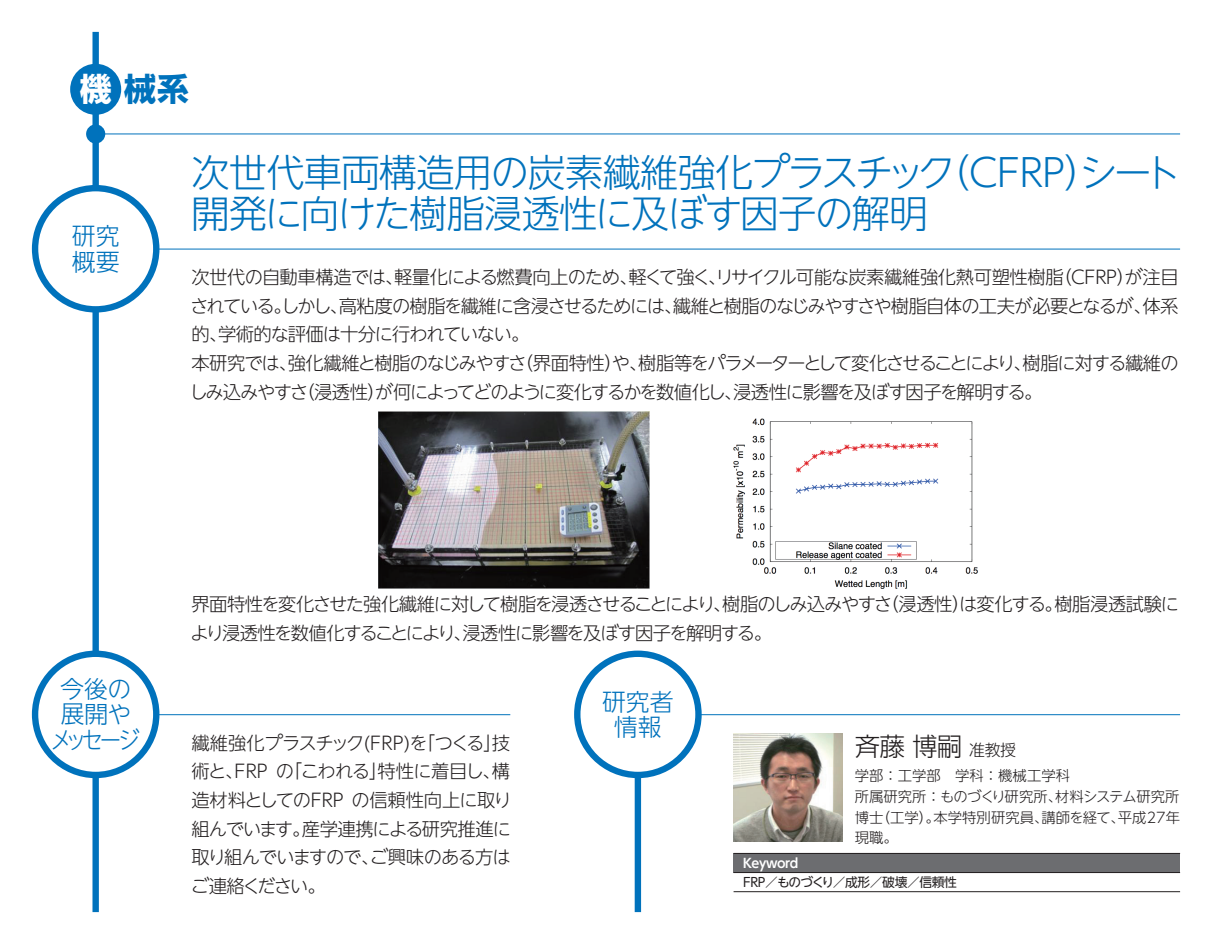
<style>
.page{position:relative;width:1212px;height:944px;background:#fff}
.page>*{position:absolute;margin:0;border:0;box-sizing:border-box;transform-origin:0 0}
.t1{font:300 38.25px/41.4px "UD Shin Go NT Pr 6 N";letter-spacing:-.03em;color:#0072bc}
.t2{font:700 31.95px "UD Shin Go NT Pr 6 N";color:#0072bc}
.t3{font:300 25.43px "UD Shin Go NT Pr 6 N";color:#231f20}
.t4{font:300 23.85px/25.4px "UD Shin Go NT Pr 6 N";letter-spacing:-.09em;color:#0072bc;text-align:center}
.t5{font:300 23.85px/25.4px "UD Shin Go NT Pr 6 N";color:#0072bc}
.t6{font:300 18.22px/28.8px "UD Shin Go NT Pr 6 N";letter-spacing:-.065em;color:#231f20}
.t7{font:300 18.22px "UD Shin Go NT Pr 6 N";letter-spacing:-.085em;color:#231f20}
.t8{font:300 18.22px "UD Shin Go NT Pr 6 N";letter-spacing:-.025em;color:#231f20}
.t9{font:300 18.22px/28.8px "UD Shin Go NT Pr 6 N";letter-spacing:-.03em;color:#231f20}
.t10{font:300 18.22px "UD Shin Go NT Pr 6 N";letter-spacing:-.04em;color:#231f20}
.t11{font:300 18.22px/28.8px "UD Shin Go NT Pr 6 N";letter-spacing:-.095em;color:#231f20}
.t12{font:300 18.22px "UD Shin Go NT Pr 6 N";letter-spacing:-.045em;color:#231f20}
.t13{font:300 15.97px "UD Shin Go NT Pr 6 N";color:#231f20}
.t14{font:300 14.4px/20.7px "UD Shin Go NT Pr 6 N";color:#231f20}
.t15{font:12.83px "UD Shin Go NT Pr 6 N";letter-spacing:-.03em;color:#231f20}
.t16{font:700 12.83px "UD Shin Go NT Pr 6 N De";letter-spacing:-.03em;color:#fff}
.s1{color:#fff}
</style>
<div class="page">
<hr style="left:96px;top:134px;width:1084px;height:1px;background:#0072bc">
<div style="left:92px;top:32px;width:7px;height:880px;background:#0072bc"></div>
<div style="left:70px;top:64px;width:51px;height:51px;background:#0072bc;border-radius:50%"></div>
<div style="left:86px;top:124px;width:19px;height:20px;background:#0072bc;border-radius:50%"></div>
<hr style="left:96px;top:249px;width:1084px;height:1px;background:#0072bc">
<hr style="left:96px;top:714px;width:414px;height:1px;background:#0072bc">
<hr style="left:638px;top:714px;width:542px;height:1px;background:#0072bc">
<div style="left:635px;top:676px;width:6px;height:236px;background:#0072bc"></div>
<div style="left:35px;top:188px;width:121px;height:121px;background:#fff;border-radius:50%"></div>
<div style="left:32px;top:185px;width:127px;height:128px;border:6px solid #0072bc;border-radius:50%"></div>
<div style="left:35px;top:654px;width:121px;height:121px;background:#fff;border-radius:50%"></div>
<div style="left:32px;top:651px;width:127px;height:127px;border:6px solid #0072bc;border-radius:50%"></div>
<div style="left:577px;top:654px;width:121px;height:121px;background:#fff;border-radius:50%"></div>
<div style="left:574px;top:651px;width:128px;height:127px;border:6px solid #0072bc;border-radius:50%"></div>
<img style="left:733px;top:733px;width:109px;height:109px">
<img style="left:733px;top:418px;width:245px;height:171px">
<img style="left:378px;top:411px;width:271px;height:177px">
<div style="left:733px;top:853px;width:447px;height:20px;background:#6c6d70"></div>
<hr style="left:733px;top:853px;width:447px;height:1px;background:#231f20">
<hr style="left:733px;top:872px;width:447px;height:1px;background:#231f20">
<hr style="left:733px;top:891px;width:447px;height:1px;background:#231f20">
<h2 class="t2" style="left:80px;top:63px;width:111px"><span class="s1">機</span>械系</h2>
<h3 class="t5" style="left:72px;top:222px;width:49px">研究概要</h3>
<h1 class="t1" style="left:191px;top:150px;width:766px">次世代車両構造用の炭素繊維強化プラスチック開発に向けた樹脂浸透性に及ぼす因子の解明</h1>
<h1 class="t1" style="left:932px;top:150px;width:251px">（CFRP シート</h1>
<h1 class="t1" style="left:1064px;top:150px;width:40px">）</h1>
<p class="t6" style="left:1053px;top:262px;width:127px">（CFRP が注目</p>
<p class="t6" style="left:1117px;top:262px;width:20px">）</p>
<p class="t8" style="left:628px;top:262px;width:437px">軽くて強くリサイクル可能な炭素繊維強化熱可塑性樹脂</p>
<p class="t10" style="left:191px;top:262px;width:448px">次世代の自動車構造では軽量化による燃費向上のため、</p>
<p class="t6" style="left:385px;top:262px;width:20px">、</p>
<p class="t6" style="left:708px;top:262px;width:20px">、</p>
<p class="t6" style="left:190px;top:291px;width:963px">されているしかし高粘度の樹脂を繊維に含浸させるためには繊維と樹脂のなじみやすさや樹脂自体の工夫が必要となるが、</p>
<p class="t6" style="left:1142px;top:291px;width:38px">体系</p>
<p class="t6" style="left:218px;top:291px;width:313px;text-indent:55px">。<br>学術的な評価は十分に行われていない。</p>
<p class="t6" style="left:330px;top:291px;width:20px">、</p>
<p class="t6" style="left:664px;top:291px;width:20px">、</p>
<p class="t6" style="left:191px;top:319px;width:38px">的、</p>
<p class="t7" style="left:515px;top:348px;width:665px">（界面特性や） 樹脂等をパラメーターとして変化させることにより樹脂に対する繊維の</p>
<p class="t6" style="left:191px;top:348px;width:337px">本研究では強化繊維と樹脂のなじみやすさ</p>
<p class="t6" style="left:296px;top:348px;width:748px;text-indent:-18px">、<br>（浸透性が何によってどのように変化するかを数値化し浸透性に影響を及ぼす因子を解明する。</p>
<p class="t6" style="left:629px;top:348px;width:20px">、</p>
<p class="t6" style="left:1013px;top:348px;width:20px">、</p>
<p class="t6" style="left:367px;top:377px;width:20px">）</p>
<p class="t7" style="left:189px;top:377px;width:120px">しみ込みやすさ</p>
<p class="t6" style="left:724px;top:377px;width:20px">、</p>
<h3 class="t4" style="left:50px;top:675px;width:91px">今後の展開やメッセージ</h3>
<p class="t8" style="left:880px;top:589px;width:184px">（浸透性は変化する。</p>
<p class="t6" style="left:952px;top:589px;width:20px">）</p>
<p class="t7" style="left:191px;top:589px;width:702px">界面特性を変化させた強化繊維に対して樹脂を浸透させることにより樹脂のしみ込みやすさ</p>
<p class="t8" style="left:1054px;top:589px;width:126px">樹脂浸透試験に</p>
<p class="t6" style="left:191px;top:589px;width:583px;text-indent:523px">、<br>より浸透性を数値化することにより浸透性に影響を及ぼす因子を解明する。</p>
<p class="t6" style="left:454px;top:618px;width:20px">、</p>
<p class="t9" style="left:191px;top:728px;width:320px">繊維強化プラスチック(FRP 「を) つくる技」術と FRP 「のこわれる特性に着目し構、</p>
<p class="t6" style="left:369px;top:756px;width:20px">」</p>
<p class="t6" style="left:225px;top:756px;width:20px">、</p>
<p class="t8" style="left:191px;top:785px;width:322px">造材料としてのFRP の信頼性向上に取り</p>
<p class="t8" style="left:302px;top:814px;width:211px">産学連携による研究推進に</p>
<p class="t6" style="left:191px;top:814px;width:121px">組んでいます。</p>
<p class="t12" style="left:370px;top:843px;width:143px">ご興味のある方は</p>
<p class="t11" style="left:191px;top:842px;width:190px">取り組んでいますので、ご連絡ください。</p>
<h3 class="t5" style="left:602px;top:688px;width:73px;text-align:center">研究者情報</h3>
<h3 class="t3" style="left:855px;top:726px;width:109px">斉藤博嗣</h3>
<p class="t14" style="left:1055px;top:765px;width:126px;text-indent:-200px">学部：工学部　学科：機械工学科<br>材料システム研究所</p>
<p class="t13" style="left:969px;top:737px;width:48px">准教授</p>
<p class="t14" style="left:855px;top:786px;width:209px">所属研究所：ものづくり研究所、</p>
<p class="t14" style="left:876px;top:806px;width:66px">（工学）。</p>
<p class="t14" style="left:1041px;top:806px;width:85px">講師を経て、</p>
<p class="t14" style="left:933px;top:806px;width:117px">本学特別研究員、</p>
<p class="t14" style="left:1118px;top:806px;width:64px">平成27年</p>
<p class="t14" style="left:855px;top:806px;width:45px">博士現職。</p>
<p class="t16" style="left:743px;top:852px;width:57px">Keyword</p>
<p class="t15" style="left:743px;top:872px;width:215px">FRP／ものづくり／成形／破壊／信頼性</p>
</div>
